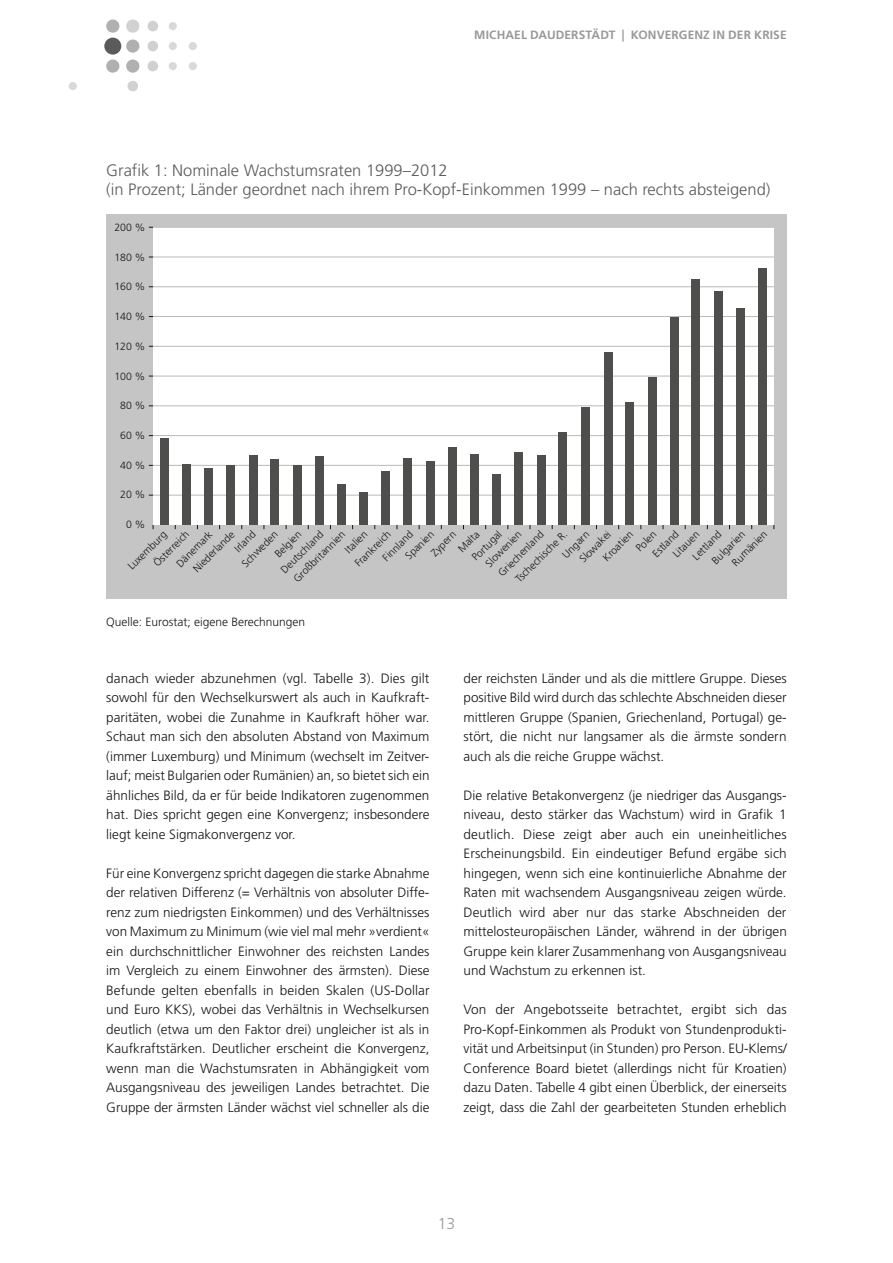
<style>
.page{position:relative;width:893px;height:1263px;background:#fff}
.page>*{position:absolute;margin:0;border:0;box-sizing:border-box;transform-origin:0 0}
._330_B_U{font:300 16.5px/19.5px "Frutiger CE";color:#5b5b5b}
.t1{font:300 15.75px "Frutiger CE";color:#999}
._200_Standard{font:300 13.5px/19.5px "Frutiger CE";color:#151616;text-align:justify}
.t2{font:700 12px "Frutiger CE";letter-spacing:.01em;color:#999}
._331_B_Quelle{font:300 12px "Frutiger CE";color:#151616}
.t3{font:300 10.5px "Frutiger";color:#151616}
.t4{font:300 10.5px "Frutiger CE";color:#151616}
</style>
<div class="page">
<div style="left:104px;top:38px;width:17px;height:17px;background:#5b5b5b;border-radius:50%"></div>
<div style="left:69px;top:82px;width:8px;height:8px;background:#d9d9da;border-radius:50%"></div>
<div style="left:127px;top:81px;width:11px;height:10px;background:#d1d1d2;border-radius:50%"></div>
<div style="left:169px;top:22px;width:8px;height:8px;background:#d9d9da;border-radius:50%"></div>
<div style="left:147px;top:21px;width:11px;height:10px;background:#d1d1d2;border-radius:50%"></div>
<div style="left:189px;top:42px;width:8px;height:8px;background:#d9d9da;border-radius:50%"></div>
<div style="left:169px;top:42px;width:8px;height:8px;background:#d9d9da;border-radius:50%"></div>
<div style="left:147px;top:41px;width:11px;height:10px;background:#d1d1d2;border-radius:50%"></div>
<div style="left:189px;top:62px;width:8px;height:8px;background:#d9d9da;border-radius:50%"></div>
<div style="left:169px;top:62px;width:8px;height:8px;background:#d9d9da;border-radius:50%"></div>
<div style="left:147px;top:61px;width:11px;height:10px;background:#d1d1d2;border-radius:50%"></div>
<div style="left:126px;top:20px;width:13px;height:13px;background:#d1d1d2;border-radius:50%"></div>
<div style="left:106px;top:20px;width:13px;height:13px;background:#afb0b0;border-radius:50%"></div>
<div style="left:126px;top:39px;width:13px;height:14px;background:#afb0b0;border-radius:50%"></div>
<div style="left:126px;top:59px;width:13px;height:14px;background:#afb0b0;border-radius:50%"></div>
<div style="left:106px;top:59px;width:13px;height:14px;background:#afb0b0;border-radius:50%"></div>
<div style="left:106px;top:214px;width:681px;height:385px;background:#c5c5c5"></div>
<div style="left:153px;top:227px;width:621px;height:298px;background:#fff"></div>
<hr style="left:153px;top:495px;width:621px;height:1px;background:#bababb">
<hr style="left:153px;top:465px;width:621px;height:1px;background:#bababb">
<hr style="left:153px;top:435px;width:621px;height:1px;background:#bababb">
<hr style="left:153px;top:405px;width:621px;height:1px;background:#bababb">
<hr style="left:153px;top:376px;width:621px;height:1px;background:#bababb">
<hr style="left:153px;top:346px;width:621px;height:1px;background:#bababb">
<hr style="left:153px;top:316px;width:621px;height:1px;background:#bababb">
<hr style="left:153px;top:286px;width:621px;height:1px;background:#bababb">
<hr style="left:153px;top:257px;width:621px;height:1px;background:#bababb">
<hr style="left:153px;top:227px;width:621px;height:1px;background:#bababb">
<div style="left:160px;top:438px;width:9px;height:87px;background:#4e4e4d"></div>
<div style="left:204px;top:469px;width:9px;height:56px;background:#4e4e4d"></div>
<div style="left:226px;top:465px;width:9px;height:60px;background:#4e4e4d"></div>
<div style="left:270px;top:460px;width:9px;height:65px;background:#4e4e4d"></div>
<div style="left:293px;top:465px;width:9px;height:60px;background:#4e4e4d"></div>
<div style="left:315px;top:457px;width:9px;height:68px;background:#4e4e4d"></div>
<div style="left:337px;top:485px;width:9px;height:40px;background:#4e4e4d"></div>
<div style="left:359px;top:492px;width:9px;height:33px;background:#4e4e4d"></div>
<div style="left:381px;top:471px;width:9px;height:54px;background:#4e4e4d"></div>
<div style="left:403px;top:459px;width:9px;height:66px;background:#4e4e4d"></div>
<div style="left:426px;top:461px;width:9px;height:64px;background:#4e4e4d"></div>
<div style="left:470px;top:455px;width:9px;height:70px;background:#4e4e4d"></div>
<div style="left:492px;top:474px;width:9px;height:51px;background:#4e4e4d"></div>
<div style="left:537px;top:455px;width:8px;height:70px;background:#4e4e4d"></div>
<div style="left:558px;top:433px;width:9px;height:92px;background:#4e4e4d"></div>
<div style="left:581px;top:407px;width:9px;height:118px;background:#4e4e4d"></div>
<div style="left:604px;top:353px;width:9px;height:172px;background:#4e4e4d"></div>
<div style="left:625px;top:402px;width:9px;height:123px;background:#4e4e4d"></div>
<div style="left:647px;top:377px;width:9px;height:148px;background:#4e4e4d"></div>
<div style="left:669px;top:317px;width:9px;height:208px;background:#4e4e4d"></div>
<div style="left:736px;top:309px;width:9px;height:216px;background:#4e4e4d"></div>
<div style="left:714px;top:292px;width:9px;height:233px;background:#4e4e4d"></div>
<div style="left:691px;top:279px;width:9px;height:246px;background:#4e4e4d"></div>
<div style="left:758px;top:268px;width:9px;height:257px;background:#4e4e4d"></div>
<div style="left:514px;top:452px;width:9px;height:73px;background:#4e4e4d"></div>
<div style="left:448px;top:447px;width:9px;height:78px;background:#4e4e4d"></div>
<div style="left:249px;top:455px;width:9px;height:70px;background:#4e4e4d"></div>
<div style="left:182px;top:464px;width:9px;height:61px;background:#4e4e4d"></div>
<p class="t2" style="left:474px;top:28px;width:20px">MICHAEL</p>
<p class="t2" style="left:530px;top:28px;width:18px">DAUDERSTÄDT</p>
<p class="t2" style="left:622px;top:28px;width:115px">| KONVERGENZ IN DER</p>
<p class="t2" style="left:754px;top:28px;width:15px">KRISE</p>
<p class="_330_B_U" style="left:106px;top:160px;width:666px">Grafik 1: Nominale Wachstumsraten 1999–2012<br>(in Prozent; Länder geordnet nach ihrem Pro-Kopf-Einkommen 1999 – nach rechts absteigend)</p>
<p class="t4" style="left:114px;top:221px;width:32px">200 %</p>
<p class="t4" style="left:114px;top:251px;width:32px">180 %</p>
<p class="t4" style="left:114px;top:281px;width:32px">160 %</p>
<p class="t4" style="left:114px;top:310px;width:32px">140 %</p>
<p class="t4" style="left:114px;top:340px;width:32px">120 %</p>
<p class="t4" style="left:114px;top:370px;width:32px">100 %</p>
<p class="t4" style="left:120px;top:399px;width:27px">80 %</p>
<p class="t4" style="left:120px;top:429px;width:27px">60 %</p>
<p class="t4" style="left:120px;top:459px;width:27px">40 %</p>
<p class="t4" style="left:120px;top:489px;width:27px">20 %</p>
<p class="t4" style="left:126px;top:518px;width:21px">0 %</p>
<p class="t3" style="left:125px;top:564px;width:52px;rotate:-45deg">Luxemburg</p>
<p class="t3" style="left:174px;top:561px;width:48px;rotate:-45deg">Dänemark</p>
<p class="t3" style="left:690px;top:554px;width:38px;rotate:-45deg">Lettland</p>
<p class="t3" style="left:380px;top:555px;width:39px;rotate:-45deg">Finnland</p>
<p class="t3" style="left:650px;top:551px;width:34px;rotate:-45deg">Estland</p>
<p class="t3" style="left:278px;top:567px;width:57px;rotate:-45deg">Deutschland</p>
<p class="t3" style="left:496px;top:570px;width:61px;rotate:-45deg">Griechenland</p>
<p class="t3" style="left:191px;top:566px;width:55px;rotate:-45deg">Niederlande</p>
<p class="t3" style="left:232px;top:546px;width:27px;rotate:-45deg">Irland</p>
<p class="t3" style="left:352px;top:561px;width:47px;rotate:-45deg">Frankreich</p>
<p class="t3" style="left:151px;top:560px;width:47px;rotate:-45deg">Österreich</p>
<p class="t3" style="left:469px;top:555px;width:39px;rotate:-45deg">Portugal</p>
<p class="t3" style="left:577px;top:556px;width:41px;rotate:-45deg">Slowakei</p>
<p class="t3" style="left:429px;top:550px;width:32px;rotate:-45deg">Zypern</p>
<p class="t3" style="left:456px;top:546px;width:27px;rotate:-45deg">Malta</p>
<p class="t3" style="left:560px;top:552px;width:35px;rotate:-45deg">Ungarn</p>
<p class="t3" style="left:600px;top:555px;width:39px;rotate:-45deg">Kroatien</p>
<p class="t3" style="left:633px;top:545px;width:26px;rotate:-45deg">Polen</p>
<p class="t3" style="left:670px;top:551px;width:34px;rotate:-45deg">Litauen</p>
<p class="t3" style="left:709px;top:558px;width:44px;rotate:-45deg">Bulgarien</p>
<p class="t3" style="left:729px;top:560px;width:46px;rotate:-45deg">Rumänien</p>
<p class="t3" style="left:291px;top:576px;width:70px;rotate:-45deg">Großbritannien</p>
<p class="t3" style="left:342px;top:547px;width:28px;rotate:-45deg">Italien</p>
<p class="t3" style="left:403px;top:553px;width:37px;rotate:-45deg">Spanien</p>
<p class="t3" style="left:483px;top:561px;width:48px;rotate:-45deg">Slowenien</p>
<p class="t3" style="left:239px;top:561px;width:48px;rotate:-45deg">Schweden</p>
<p class="t3" style="left:272px;top:551px;width:34px;rotate:-45deg">Belgien</p>
<p class="t3" style="left:513px;top:576px;width:70px;rotate:-45deg">Tschechische R.</p>
<p class="_331_B_Quelle" style="left:106px;top:615px;width:200px">Quelle: Eurostat; eigene Berechnungen</p>
<p class="_200_Standard" style="left:106px;top:668px;width:325px">danach wieder abzunehmen (vgl. Tabelle 3). Dies gilt sowohl für den Wechselkurswert als auch in Kaufkraft&shy;paritäten, wobei die Zunahme in Kaufkraft höher war.<br>Schaut man sich den absoluten Abstand von Maximum (immer Luxemburg) und Minimum (wechselt im Zeitver&shy;lauf; meist Bulgarien oder Rumänien) an, so bietet sich ein ähnliches Bild, da er für beide Indikatoren zugenommen hat. Dies spricht gegen eine Konvergenz; insbesondere liegt keine Sigmakonvergenz vor.</p>
<p class="_200_Standard" style="left:106px;top:863px;width:325px">Für eine Konvergenz spricht dagegen die starke Abnahme der relativen Differenz (= Verhältnis von absoluter Diffe&shy;renz zum niedrigsten Einkommen) und des Verhältnisses von Maximum zu Minimum (wie viel mal mehr »verdient« ein durchschnittlicher Einwohner des reichsten Landes im Vergleich zu einem Einwohner des ärmsten). Diese Befunde gelten ebenfalls in beiden Skalen (US-Dollar und Euro KKS), wobei das Verhältnis in Wechselkursen deutlich (etwa um den Faktor drei) ungleicher ist als in Kaufkraftstärken. Deutlicher erscheint die Konvergenz, wenn man die Wachstumsraten in Abhängigkeit vom Ausgangsniveau des jeweiligen Landes betrachtet. Die Gruppe der ärmsten Länder wächst viel schneller als die</p>
<p class="_200_Standard" style="left:463px;top:668px;width:325px">der reichsten Länder und als die mittlere Gruppe. Dieses positive Bild wird durch das schlechte Abschneiden dieser mittleren Gruppe (Spanien, Griechenland, Portugal) ge&shy;stört, die nicht nur langsamer als die ärmste sondern auch als die reiche Gruppe wächst.</p>
<p class="_200_Standard" style="left:463px;top:785px;width:325px">Die relative Betakonvergenz (je niedriger das Ausgangs&shy;niveau, desto stärker das Wachstum) wird in Grafik 1 deutlich. Diese zeigt aber auch ein uneinheitliches Erscheinungsbild. Ein eindeutiger Befund ergäbe sich hingegen, wenn sich eine kontinuierliche Abnahme der Raten mit wachsendem Ausgangsniveau zeigen würde.<br>Deutlich wird aber nur das starke Abschneiden der mittelosteuropäischen Länder, während in der übrigen Gruppe kein klarer Zusammenhang von Ausgangsniveau und Wachstum zu erkennen ist.</p>
<p class="_200_Standard" style="left:463px;top:999px;width:325px">Von der Angebotsseite betrachtet, ergibt sich das Pro-Kopf-Einkommen als Produkt von Stundenprodukti&shy;vität und Arbeitsinput (in Stunden) pro Person. EU-Klems/ Conference Board bietet (allerdings nicht für Kroatien) dazu Daten. Tabelle 4 gibt einen Überblick, der einerseits zeigt, dass die Zahl der gearbeiteten Stunden erheblich</p>
<p class="t1" style="left:438px;top:1214px;width:19px">13</p>
</div>
